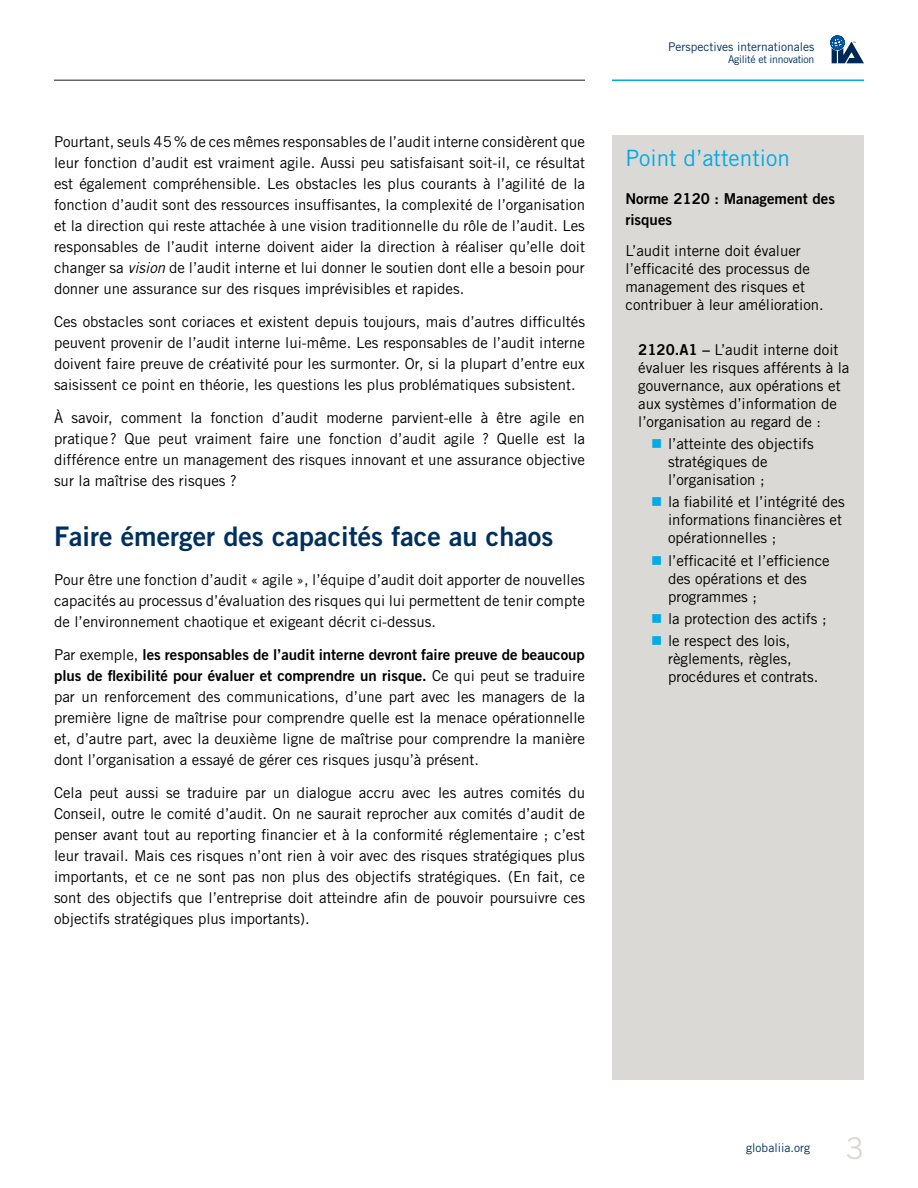
<style>
.page{position:relative;width:918px;height:1188px;background:#fff}
.page>*{position:absolute;margin:0;border:0;box-sizing:border-box;transform-origin:0 0}
.t1{font:30px "Trade Gothic";color:#dbd9d6}
.t2{font:27px "Trade Gothic Bold Two";color:#00305e}
.t3{font:22.5px "Trade Gothic";color:#00abe6}
.t4{font:15px/21px "Trade Gothic";color:#000;text-align:justify}
.t5{font:15px/21px "Trade Gothic Bold Two";color:#000}
.t6{font:12px "Trade Gothic";color:#00305e}
.t7{font:10.5px "Trade Gothic";letter-spacing:-.025em;color:#00305e}
.s1{font-style:italic}
.s2{font-family:"Trade Gothic"}
.s3{font-family:"Trade Gothic Bold Two"}
.s4{color:#00abe6}
</style>
<div class="page">
<hr style="left:54px;top:80px;width:531px;height:1px;background:#65656a">
<hr style="left:612px;top:80px;width:252px;height:1px;background:#00abe6">
<div style="left:612px;top:135px;width:252px;height:945px;background:#dbd9d6"></div>
<svg style="left:830px;top:36px;width:34px;height:27px"></svg>
<p class="t4" style="left:54px;top:131px;width:533px">Pourtant, seuls 45% de ces mêmes responsables de l’audit interne considèrent que leur fonction d’audit est vraiment agile. Aussi peu satisfaisant soit-il, ce résultat est également compréhensible. Les obstacles les plus courants à l’agilité de la fonction d’audit sont des ressources insuffisantes, la complexité de l’organisation et la direction qui reste attachée à une vision traditionnelle du rôle de l’audit. Les responsables de l’audit interne doivent aider la direction à réaliser qu’elle doit changer sa <span class="s1">vision</span> de l’audit interne et lui donner le soutien dont elle a besoin pour donner une assurance sur des risques imprévisibles et rapides.</p>
<p class="t4" style="left:54px;top:311px;width:533px">Ces obstacles sont coriaces et existent depuis toujours, mais d’autres difficultés peuvent provenir de l’audit interne lui-même. Les responsables de l’audit interne doivent faire preuve de créativité pour les surmonter. Or, si la plupart d’entre eux saisissent ce point en théorie, les questions les plus problématiques subsistent.</p>
<p class="t4" style="left:54px;top:407px;width:533px">À savoir, comment la fonction d’audit moderne parvient-elle à être agile en pratique? Que peut vraiment faire une fonction d’audit agile ? Quelle est la différence entre un management des risques innovant et une assurance objective sur la maîtrise des risques ?</p>
<h2 class="t2" style="left:54px;top:520px;width:501px">Faire émerger des capacités face au chaos</h2>
<p class="t4" style="left:54px;top:569px;width:532px">Pour être une fonction d’audit « agile », l’équipe d’audit doit apporter de nouvelles capacités au processus d’évaluation des risques qui lui permettent de tenir compte de l’environnement chaotique et exigeant décrit ci-dessus.</p>
<p class="t5" style="left:54px;top:644px;width:532px"><span class="s2">Par exemple,</span> les responsables de l’audit interne devront faire preuve de beaucoup plus de flexibilité pour évaluer et comprendre un risque. <span class="s2">Ce qui peut se traduire</span></p>
<p class="t4" style="left:54px;top:686px;width:533px">par un renforcement des communications, d’une part avec les managers de la première ligne de maîtrise pour comprendre quelle est la menace opérationnelle et, d’autre part, avec la deuxième ligne de maîtrise pour comprendre la manière dont l’organisation a essayé de gérer ces risques jusqu’à présent.</p>
<p class="t4" style="left:54px;top:782px;width:533px">Cela peut aussi se traduire par un dialogue accru avec les autres comités du Conseil, outre le comité d’audit. On ne saurait reprocher aux comités d’audit de penser avant tout au reporting financier et à la conformité réglementaire ; c’est leur travail. Mais ces risques n’ont rien à voir avec des risques stratégiques plus importants, et ce ne sont pas non plus des objectifs stratégiques. (En fait, ce sont des objectifs que l’entreprise doit atteindre afin de pouvoir poursuivre ces objectifs stratégiques plus importants).</p>
<p class="t6" style="left:668px;top:40px;width:148px">Perspectives internationales</p>
<p class="t7" style="left:728px;top:53px;width:88px">Agilité et innovation</p>
<h3 class="t3" style="left:626px;top:144px;width:166px">Point d’attention</h3>
<p class="t5" style="left:626px;top:188px;width:211px">Norme 2120 : Management des risques</p>
<p class="t4" style="left:626px;top:242px;width:200px;line-height:18px;text-align:left">L’audit interne doit évaluer l’efficacité des processus de management des risques et contribuer à leur amélioration.</p>
<p class="t4" style="left:638px;top:340px;width:213px;line-height:18px;text-align:left"><span class="s3">2120.A1 –</span> L’audit interne doit évaluer les risques afférents à la gouvernance, aux opérations et aux systèmes d’information de l’organisation au regard de :</p>
<p class="t4" style="left:668px;top:435px;width:147px;line-height:18px;text-align:left;text-indent:-17px"><span class="s4">■</span> l’atteinte des objectifs stratégiques de l’organisation ;</p>
<p class="t4" style="left:668px;top:493px;width:178px;line-height:18px;text-align:left;text-indent:-17px"><span class="s4">■</span> la fiabilité et l’intégrité des informations financières et opérationnelles ;</p>
<p class="t4" style="left:668px;top:551px;width:163px;line-height:18px;text-align:left;text-indent:-17px"><span class="s4">■</span> l’efficacité et l’efficience des opérations et des programmes ;</p>
<p class="t4" style="left:651px;top:608px;width:177px"><span class="s4">■</span> la protection des actifs ;</p>
<p class="t4" style="left:668px;top:632px;width:152px;line-height:18px;text-align:left;text-indent:-17px"><span class="s4">■</span> le respect des lois, règlements, règles, procédures et contrats.</p>
<p class="t6" style="left:746px;top:1141px;width:65px">globaliia.org</p>
<h1 class="t1" style="left:846px;top:1130px;width:20px">3</h1>
</div>
